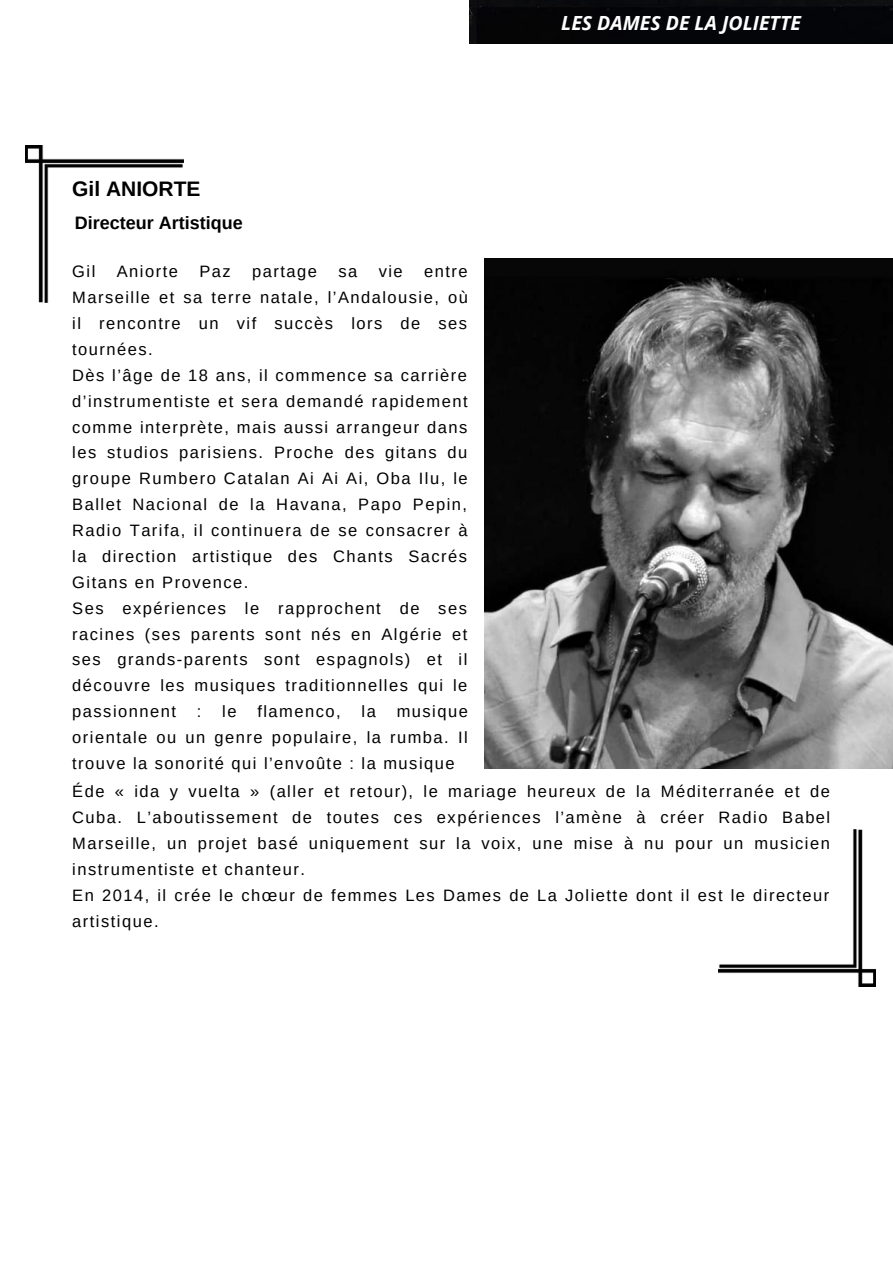
<style>
.page{position:relative;width:893px;height:1264px;background:#fff}
.page>*{position:absolute;margin:0;border:0;box-sizing:border-box;transform-origin:0 0}
.t1{font:700 21px "Arimo";color:#000}
.t2{font:italic 700 19.5px "Open Sans";color:#fff}
.t3{font:700 18px "Arimo";color:#000}
.t4{font:16.5px/25.8px "Arimo";letter-spacing:.09em;color:#000}
</style>
<div class="page">
<img style="left:26px;top:145px;width:157px;height:158px">
<div style="left:469px;top:0;width:423px;height:44px;background:#050509"></div>
<img style="left:485px;top:258px;width:407px;height:511px">
<img style="left:718px;top:829px;width:157px;height:157px">
<p class="t1" style="left:72px;top:175px;width:130px">Gil ANIORTE</p>
<p class="t3" style="left:75px;top:210px;width:169px">Directeur Artistique</p>
<p class="t4" style="left:72px;top:259px;width:25px">Gil</p>
<p class="t4" style="left:117px;top:259px;width:63px">Aniorte</p>
<p class="t4" style="left:199px;top:259px;width:33px">Paz</p>
<p class="t4" style="left:252px;top:259px;width:66px">partage</p>
<p class="t4" style="left:338px;top:259px;width:20px">sa</p>
<p class="t4" style="left:378px;top:259px;width:26px">vie</p>
<p class="t4" style="left:72px;top:259px;width:397px;text-indent:352px">entre Marseille et sa terre natale, l’Andalousie, où il rencontre un vif succès lors de ses tournées.<br>Dès l’âge de 18 ans, il commence sa carrière d’instrumentiste et sera demandé rapidement comme interprète, mais aussi arrangeur dans les studios parisiens. Proche des gitans du groupe Rumbero Catalan Ai Ai Ai, Oba Ilu, le Ballet Nacional de la Havana, Papo Pepin, Radio Tarifa, il continuera de se consacrer à la direction artistique des Chants Sacrés Gitans en Provence.<br>Ses expériences le rapprochent de ses racines (ses parents sont nés en Algérie et ses grands-parents sont espagnols) et il découvre les musiques traditionnelles qui le passionnent</p>
<p class="t4" style="left:72px;top:698px;width:397px;text-align:justify;text-indent:324px">musique orientale ou un genre populaire, la rumba. Il trouve la sonorité qui l’envoûte : la musique</p>
<p class="t4" style="left:197px;top:698px;width:6px">:</p>
<p class="t4" style="left:222px;top:698px;width:16px">le</p>
<p class="t4" style="left:257px;top:698px;width:85px">flamenco,</p>
<p class="t4" style="left:361px;top:698px;width:16px">la</p>
<p class="t2" style="left:561px;top:9px;width:241px">LES DAMES DE LA JOLIETTE</p>
<p class="t4" style="left:72px;top:778px;width:759px">Éde « ida y vuelta » (aller et retour), le mariage heureux de la Méditerranée et de Cuba. L’aboutissement de toutes ces expériences l’amène à créer Radio Babel Marseille, un projet basé uniquement sur la voix, une mise à nu pour un musicien instrumentiste et chanteur.<br>En 2014, il crée le chœur de femmes Les Dames de La Joliette dont il est le directeur artistique.</p>
</div>
